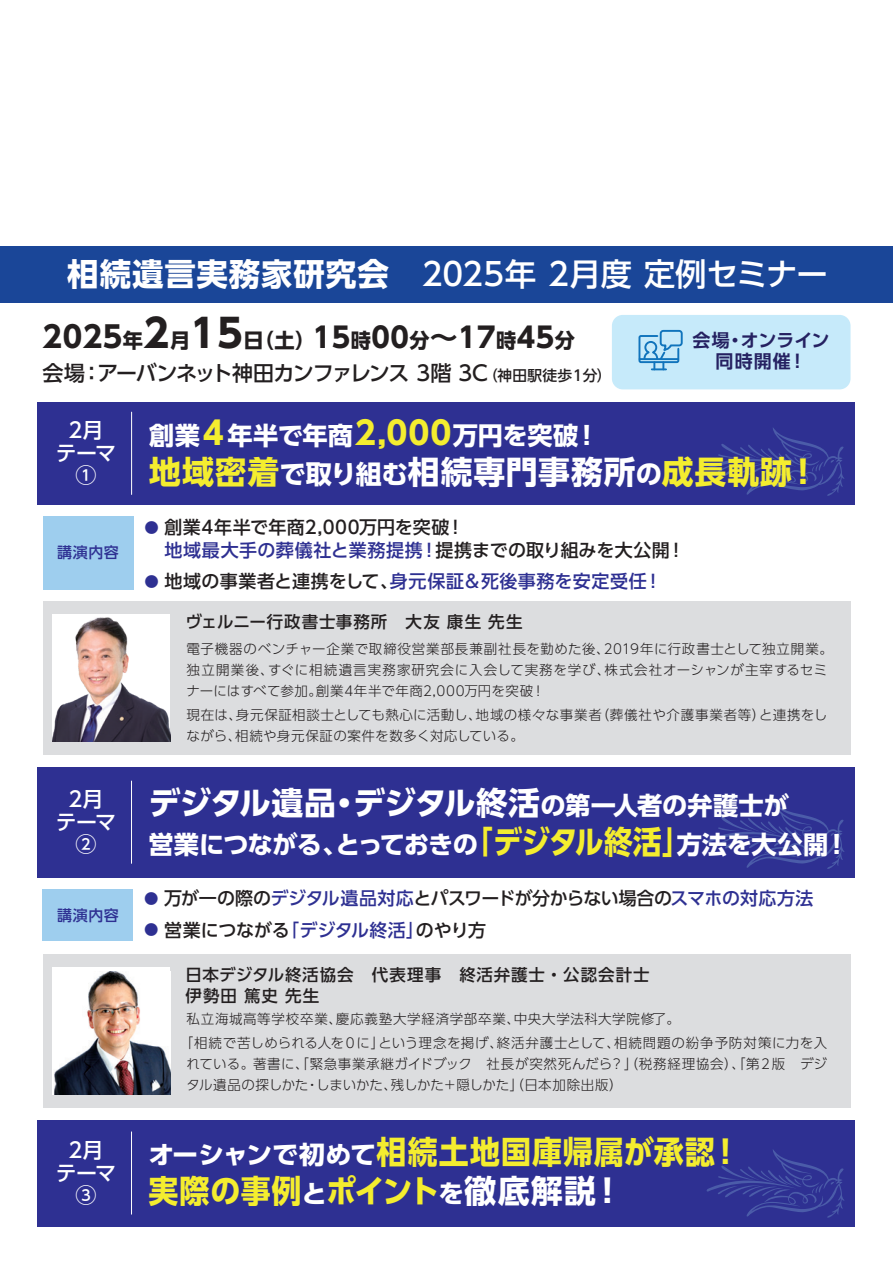
<style>
.page{position:relative;width:893px;height:1263px;background:#fff}
.page>*{position:absolute;margin:0;border:0;box-sizing:border-box;transform-origin:0 0}
.t1{font:700 31.8px/38.7px "UD Shin Go Pro";letter-spacing:.03em;color:#f4ed2f;scale:.94 1}
.t2{font:700 31.8px "UD Shin Go Pro";letter-spacing:-.03em;color:#fff}
.t3{font:700 31.8px "UD Shin Go Pro";letter-spacing:.03em;color:#f4ed2f}
.t4{font:500 31.5px "UD Shin Go Pro";letter-spacing:-.01em;color:#fff}
.t5{font:700 24.9px "UD Shin Go Pro";letter-spacing:-.015em;color:#fff}
.t6{font:500 21px "UD Shin Go Pro";letter-spacing:-.055em;color:#231f20}
.t7{font:500 21px/22.5px "UD Shin Go Pro";letter-spacing:-.03em;color:#fff;text-align:center}
.t8{font:700 20.25px "UD Shin Go Pro";color:#231f20}
.t9{font:500 18px/22.5px "UD Shin Go Pro";letter-spacing:.02em;color:#231f20}
.t10{font:500 18px "UD Shin Go Pro";letter-spacing:-.025em;color:#231f20}
.t11{font:500 18px "UD Shin Go Pro";letter-spacing:.025em;color:#2e3092}
.t12{font:500 18px "UD Shin Go Pro";letter-spacing:-.005em;color:#231f20}
.t13{font:700 18px/21px "UD Shin Go Pro De";letter-spacing:.03em;color:#252161;text-align:center}
.t14{font:500 16.5px/21px "UD Shin Go Pro";letter-spacing:.055em;color:#231f20}
.t15{font:500 15px "UD Shin Go Pro";letter-spacing:.04em;color:#2e3092}
.t16{font:300 13.5px/21px "UD Shin Go Pro";letter-spacing:.045em;color:#231f20}
.t17{font:300 13.5px/21px "UD Shin Go Pro";letter-spacing:.02em;color:#231f20}
.s1{font-weight:700}
.s2{font-size:29.55px}
.s3{font-size:38.85px}
.s4{font-size:28.05px}
.s5{font-size:14.7px}
.s6{font-size:31.8px;color:#f4ed2f}
.s7{font-size:26.25px;color:#fff}
.s8{color:#fff}
.s9{font-weight:300;font-size:14.4px;color:#2e3092}
.s10{color:#2e3092}
.s11{font-weight:300;font-size:14.4px}
.s12{color:#231f20}
.s13{font-size:24.9px}
.s14{font-size:14.4px;color:#2e3092}
.s15{font-size:24.9px;color:#fff}
</style>
<div class="page">
<div style="left:612px;top:315px;width:238px;height:74px;background:#c6eafa;border-radius:11px"></div>
<div style="left:0;top:246px;width:893px;height:56px;background:#1a4698"></div>
<svg style="left:638px;top:329px;width:45px;height:41px"></svg>
<div style="left:43px;top:889px;width:90px;height:51px;background:#9eceee"></div>
<div style="left:38px;top:767px;width:817px;height:110px;background:#2e3092"></div>
<div style="left:38px;top:402px;width:817px;height:102px;background:#2e3092"></div>
<svg style="left:706px;top:801px;width:139px;height:68px"></svg>
<hr style="left:131px;top:781px;width:1px;height:82px;background:#fff">
<div style="left:38px;top:1120px;width:817px;height:106px;background:#2e3092"></div>
<svg style="left:706px;top:1150px;width:138px;height:68px"></svg>
<hr style="left:131px;top:1132px;width:1px;height:82px;background:#fff">
<svg style="left:706px;top:428px;width:139px;height:68px"></svg>
<div style="left:43px;top:516px;width:91px;height:74px;background:#9eceee"></div>
<div style="left:43px;top:602px;width:807px;height:153px;background:#dcdddf"></div>
<img style="left:53px;top:614px;width:117px;height:127px">
<div style="left:43px;top:954px;width:807px;height:153px;background:#dcdddf"></div>
<div style="left:53px;top:967px;width:117px;height:128px;background:#fff"></div>
<img style="left:54px;top:971px;width:116px;height:124px">
<hr style="left:131px;top:412px;width:1px;height:82px;background:#fff">
<h2 class="t4" style="left:67px;top:249px;width:762px"><span class="s1">相続遺言実務家研究会</span>　2025年 2月度 定例セミナー</h2>
<h3 class="t8" style="left:43px;top:324px;width:534px"><span class="s2">2025</span>年<span class="s3">2</span>月<span class="s3">15</span>日（土）<span class="s4">15</span>時<span class="s4">00</span>分<span class="s4">～17</span>時<span class="s4">45</span>分</h3>
<h3 class="t6" style="left:43px;top:356px;width:570px">会場：アーバンネット神田カンファレンス 3階 3C<span class="s5">（神田駅徒歩１分）</span></h3>
<h3 class="t13" style="left:693px;top:329px;width:139px">会場・オンライン同時開催！</h3>
<h3 class="t7" style="left:56px;top:418px;width:62px">2月テーマ<br>①</h3>
<p class="t15" style="left:57px;top:540px;width:63px">講演内容</p>
<h3 class="t7" style="left:56px;top:787px;width:62px">2月テーマ<br>②</h3>
<p class="t15" style="left:57px;top:903px;width:63px">講演内容</p>
<h3 class="t7" style="left:56px;top:1138px;width:62px">2月テーマ<br>③</h3>
<h3 class="t5" style="left:149px;top:416px;width:452px">創業<span class="s6">４</span>年半で年商<span class="s6">2,000</span>万円を突破！</h3>
<h1 class="t3" style="left:149px;top:446px;width:671px">地域密着<span class="s7">で取り組む</span><span class="s8">相続専門事務所</span><span class="s7">の</span>成長軌跡！</h1>
<h3 class="t9" style="left:164px;top:516px;width:522px;text-indent:-20px"><span class="s9">●</span> 創業4年半で年商2,000万円を突破！<br><span class="s10">地域最大手の葬儀社と業務提携！</span>提携までの取り組みを大公開！</h3>
<h3 class="t11" style="left:144px;top:567px;width:519px"><span class="s11">●</span> <span class="s12">地域の事業者と連携をして、</span>身元保証＆死後事務を安定受任！</h3>
<p class="t14" style="left:185px;top:610px;width:339px">ヴェルニー行政書士事務所　大友 康生 先生</p>
<p class="t16" style="left:187px;top:638px;width:648px">電子機器のベンチャー企業で取締役営業部長兼副社長を勤めた後、2019年に行政書士として独立開業。独立開業後、すぐに相続遺言実務家研究会に入会して実務を学び、株式会社オーシャンが主宰するセミナーにはすべて参加。創業4年半で年商2,000万円を突破！</p>
<p class="t16" style="left:187px;top:704px;width:642px">現在は、身元保証相談士としても熱心に活動し、地域の様々な事業者（葬儀社や介護事業者等）と連携をしながら、相続や身元保証の案件を数多く対応している。</p>
<h1 class="t2" style="left:148px;top:777px;width:642px">デジタル遺品・デジタル終活<span class="s13">の第一人者の弁護士が</span></h1>
<h3 class="t5" style="left:148px;top:824px;width:702px">営業につながる、とっておきの<span class="s6">「デジタル終活」</span>方法を大公開！</h3>
<h3 class="t10" style="left:144px;top:883px;width:671px"><span class="s14">●</span> 万が一の際の<span class="s10">デジタル遺品対応</span>とパスワードが分からない場合の<span class="s10">スマホの対応方法</span></h3>
<h3 class="t12" style="left:144px;top:915px;width:343px"><span class="s14">●</span> 営業につながる<span class="s10">「デジタル終活」</span>のやり方</h3>
<p class="t14" style="left:185px;top:964px;width:466px">日本デジタル終活協会　代表理事　終活弁護士・公認会計士伊勢田 篤史 先生</p>
<p class="t16" style="left:180px;top:1006px;width:649px;line-height:24px;text-indent:7px">私立海城高等学校卒業、慶応義塾大学経済学部卒業、中央大学法科大学院修了。<br>「相続で苦しめられる人を０に」という理念を掲げ、終活弁護士として、相続問題の紛争予防対策に力を入</p>
<p class="t17" style="left:187px;top:1053px;width:642px">れている。著書に、「緊急事業承継ガイドブック　社長が突然死んだら？」（税務経理協会）、「第２版　デジタル遺品の探しかた・しまいかた、残しかた＋隠しかた」（日本加除出版）</p>
<h1 class="t1" style="left:148px;top:1132px;width:631px"><span class="s15">オーシャンで初めて</span>相続土地国庫帰属が承認！実際の事例<span class="s15">と</span>ポイント<span class="s15">を</span><span class="s8">徹底解説！</span></h1>
</div>
